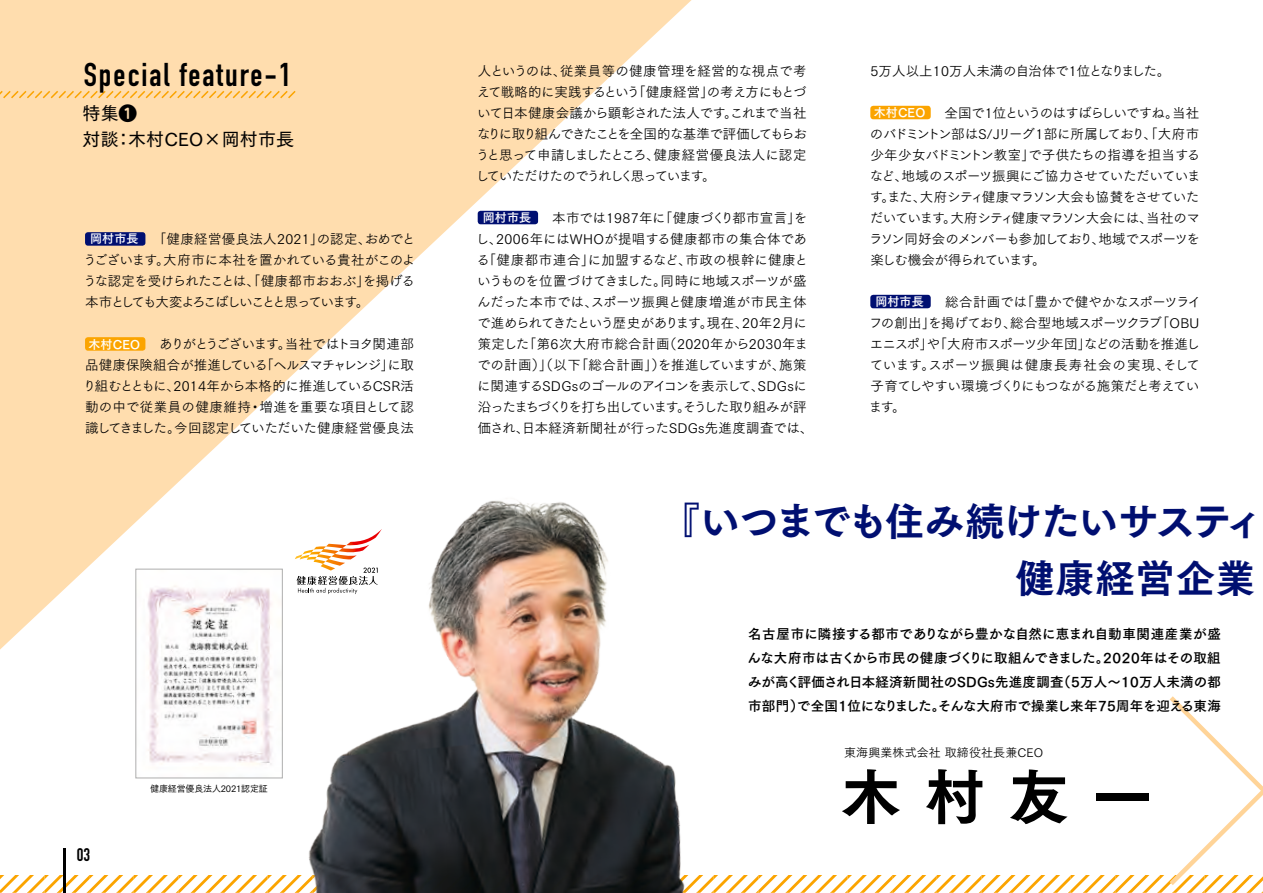
<style>
.page{position:relative;width:1263px;height:893px;background:#fff}
.page>*{position:absolute;margin:0;border:0;box-sizing:border-box;transform-origin:0 0}
.t1{font:60px "Tsuku Go Pro E";color:#000}
.t2{font:39px/57px "Tsuku Go Pro E";letter-spacing:-.02em;color:#000f71;text-align:right}
.t3{font:700 32.4px "DIN Condensed";letter-spacing:.06em;color:#000}
.t4{font:18px/25.5px "Tsuku Go Pro D";letter-spacing:.01em;color:#000}
.t5{font:700 18px "DIN Condensed";color:#000}
.t6{font:13.5px/21px "Tsuku Go Pro R";letter-spacing:-.03em;color:#000;text-align:justify}
.t7{font:13.5px/21px "Tsuku Go Pro R";color:#000;text-align:center}
.t8{font:13.5px/24px "Tsuku Go Pro B";letter-spacing:.015em;color:#000;text-align:justify}
.t9{font:13.5px "Tsuku Go Pro R";letter-spacing:.01em;color:#000}
.t10{font:12px "Tsuku Go Pro R";letter-spacing:.01em;color:#000}
.t11{font:9px "Tsuku Go Pro M";letter-spacing:-.02em;color:#000}
.s1{font-family:"UD Marugo Large Pro DB"}
.s2{font-family:"Tsuku Go Pro B";font-size:12px;color:#fff}
</style>
<div class="page">
<svg style="left:0;top:0;width:692px;height:650px;fill:#ffddae"></svg>
<svg style="left:0;top:875px;width:1263px;height:18px"></svg>
<svg style="left:1165px;top:696px;width:98px;height:194px"></svg>
<div style="left:85px;top:232px;width:60px;height:14px;background:#000f71;border-radius:3px"></div>
<div style="left:85px;top:337px;width:60px;height:14px;background:#fba400;border-radius:3px"></div>
<div style="left:478px;top:211px;width:60px;height:13px;background:#000f71;border-radius:3px"></div>
<div style="left:870px;top:106px;width:61px;height:13px;background:#fba400;border-radius:3px"></div>
<div style="left:870px;top:295px;width:61px;height:13px;background:#000f71;border-radius:3px"></div>
<svg style="left:0;top:89px;width:297px;height:11px"></svg>
<img style="left:246px;top:476px;width:532px;height:417px">
<img style="left:138px;top:571px;width:143px;height:205px">
<div style="left:136px;top:569px;width:147px;height:209px;border:1px solid #aeaeae"></div>
<svg style="left:295px;top:530px;width:87px;height:63px"></svg>
<hr style="left:64px;top:848px;width:2px;height:45px;background:#000">
<h3 class="t3" style="left:84px;top:53px;width:209px">Special feature-1</h3>
<h3 class="t4" style="left:83px;top:98px;width:213px">特集<span class="s1">❶<br></span>対談：木村CEO×岡村市長</h3>
<p class="t6" style="left:83px;top:227px;width:334px;text-indent:7px"><span class="s2">岡村市長</span> 　「健康経営優良法人2021」の認定、おめでとうございます。大府市に本社を置かれている貴社がこのような認定を受けられたことは、「健康都市おおぶ」を掲げる本市としても大変よろこばしいことと思っています。</p>
<p class="t6" style="left:83px;top:332px;width:333px;text-align:center"><span class="s2">木村CEO</span> 　ありがとうございます。当社ではトヨタ関連部品健康保険組合が推進している「ヘルスマチャレンジ」に取り組むとともに、2014年から本格的に推進しているCSR活動の中で従業員の健康維持・増進を重要な項目として認識してきました。今回認定していただいた健康経営優良法</p>
<h3 class="t5" style="left:77px;top:843px;width:15px">03</h3>
<p class="t11" style="left:150px;top:781px;width:119px">健康経営優良法人2021認定証</p>
<p class="t6" style="left:476px;top:59px;width:333px">人というのは、従業員等の健康管理を経営的な視点で考えて戦略的に実践するという「健康経営」の考え方にもとづいて日本健康会議から顕彰された法人です。これまで当社なりに取り組んできたことを全国的な基準で評価してもらおうと思って申請しましたところ、健康経営優良法人に認定していただけたのでうれしく思っています。</p>
<p class="t7" style="left:476px;top:206px;width:339px"><span class="s2">岡村市長</span> 　本市では1987年に「健康づくり都市宣言」をし、2006年にはWHOが提唱する健康都市の集合体である「健康都市連合」に加盟するなど、市政の根幹に健康というものを位置づけてきました。同時に地域スポーツが盛んだった本市では、スポーツ振興と健康増進が市民主体で進められてきたという歴史があります。現在、20年2月に策定した「第6次大府市総合計画（2020年から2030年までの計画）」（以下「総合計画」）を推進していますが、施策に関連するSDGsのゴールのアイコンを表示して、SDGsに沿ったまちづくりを打ち出しています。そうした取り組みが評価され、日本経済新聞社が行ったSDGs先進度調査では、</p>
<p class="t9" style="left:870px;top:59px;width:302px">5万人以上10万人未満の自治体で1位となりました。</p>
<p class="t6" style="left:869px;top:101px;width:333px;text-indent:5px"><span class="s2">木村CEO</span> 　全国で1位というのはすばらしいですね。当社のバドミントン部はS/Jリーグ1部に所属しており、「大府市少年少女バドミントン教室」で子供たちの指導を担当するなど、地域のスポーツ振興にご協力させていただいています。また、大府シティ健康マラソン大会も協賛をさせていただいています。大府シティ健康マラソン大会には、当社のマラソン同好会のメンバーも参加しており、地域でスポーツを楽しむ機会が得られています。</p>
<p class="t6" style="left:869px;top:290px;width:334px;text-align:left;text-indent:7px"><span class="s2">岡村市長</span> 　総合計画では「豊かで健やかなスポーツライフの創出」を掲げており、総合型地域スポーツクラブ「OBUエニスポ」や「大府市スポーツ少年団」などの活動を推進しています。スポーツ振興は健康長寿社会の実現、そして子育てしやすい環境づくりにもつながる施策だと考えています。</p>
<h2 class="t2" style="left:661px;top:489px;width:604px">『いつまでも住み続けたいサスティ健康経営企業</h2>
<p class="t8" style="left:747px;top:621px;width:475px">名古屋市に隣接する都市でありながら豊かな自然に恵まれ自動車関連産業が盛んな大府市は古くから市民の健康づくりに取組んできました。2020年はその取組みが高く評価され日本経済新聞社のSDGs先進度調査（5万人〜10万人未満の都市部門）で全国1位になりました。そんな大府市で操業し来年75周年を迎える東海</p>
<p class="t10" style="left:844px;top:743px;width:201px">東海興業株式会社 取締役社長兼CEO</p>
<h1 class="t1" style="left:841px;top:743px;width:313px">木村友一</h1>
</div>
